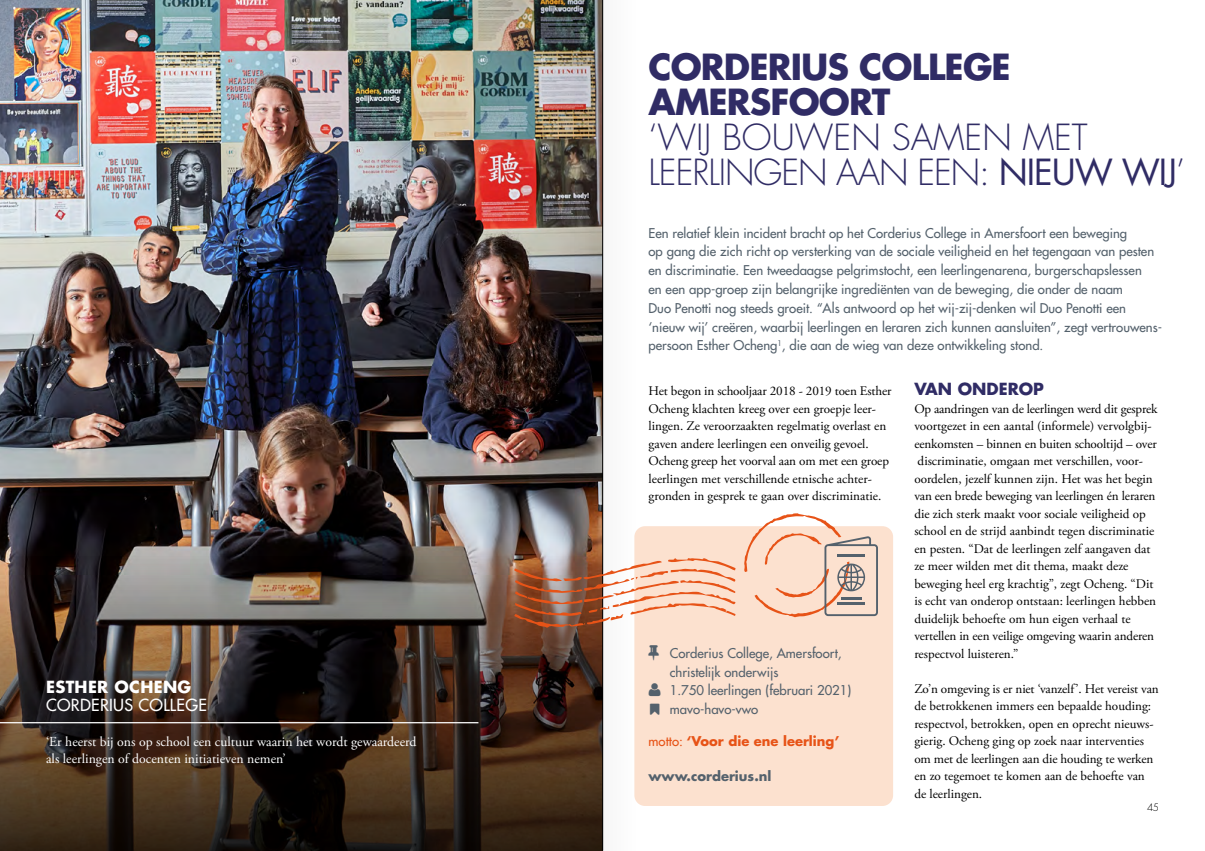
<style>
.page{position:relative;width:1205px;height:851px;background:#fff}
.page>*{position:absolute;margin:0;border:0;box-sizing:border-box;transform-origin:0 0}
.t1{font:300 35px/35px "Futura Std";letter-spacing:-.015em;color:#302c65}
.t2{font:700 35px/35px "Futura Std";letter-spacing:-.025em;color:#302c65}
.t3{font:500 16.25px "Futura Std";letter-spacing:.02em;color:#fff}
.t4{font:700 16.25px "Futura Std";letter-spacing:.02em;color:#fff}
.t5{font:700 16.25px "Futura Std";color:#302c65}
.t6{font:13.75px/17.5px "Adobe Garamond Pro";color:#fff}
.t7{font:13.12px/17.5px "Adobe Garamond Pro";color:#000}
.t8{font:500 13.12px/18.8px "Futura Std";color:#54616c}
.t9{font:700 13.12px "Futura Std";color:#e75317}
.t10{font:700 13.12px "Futura Std";color:#54616c}
.t11{font:300 10px "Futura Std";color:#000}
.s1{font-weight:400}
.s2{font-weight:500}
</style>
<div class="page">
<img style="left:0;top:0;width:567px;height:552px">
<img style="left:0;top:552px;width:567px;height:298px">
<hr style="left:0;top:722px;width:478px;height:1px;background:#fff">
<img style="left:567px;top:0;width:35px;height:850px">
<div style="left:602px;top:0;width:36px;height:850px;background:#fafafa"></div>
<hr style="left:602px;top:0;width:1px;height:850px;background:#000">
<div style="left:634px;top:526px;width:259px;height:279px;background:#fce1cf;border-radius:11px"></div>
<svg style="left:514px;top:557px;width:221px;height:70px"></svg>
<svg style="left:744px;top:513px;width:134px;height:104px"></svg>
<hr style="left:837px;top:602px;width:28px;height:2px;background:#54616c">
<hr style="left:841px;top:597px;width:20px;height:2px;background:#54616c">
<hr style="left:837px;top:554px;width:28px;height:3px;background:#54616c">
<p class="t4" style="left:46px;top:676px;width:147px">ESTHER OCHENG</p>
<p class="t3" style="left:46px;top:694px;width:162px">CORDERIUS COLLEGE</p>
<p class="t6" style="left:46px;top:732px;width:372px">‘Er heerst bij ons op school een cultuur waarin het wordt gewaardeerd als leerlingen of docenten initiatieven nemen’</p>
<h1 class="t2" style="left:648px;top:49px;width:364px">CORDERIUS COLLEGE<br>AMERSFOORT</h1>
<h1 class="t1" style="left:648px;top:121px;width:538px">‘WIJ BOUWEN SAMEN MET<br>LEERLINGEN AAN EEN: <span class="s1">NIEUW WIJ</span>’</h1>
<p class="t8" style="left:648px;top:223px;width:515px">Een relatief klein incident bracht op het Corderius College in Amersfoort een beweging<br>op gang die zich richt op versterking van de sociale veiligheid en het tegengaan van pesten en discriminatie. Een tweedaagse pelgrimstocht, een leerlingenarena, burgerschapslessen<br>en een app-groep zijn belangrijke ingrediënten van de beweging, die onder de naam<br>Duo Penotti nog steeds groeit. “Als antwoord op het wij-zij-denken wil Duo Penotti een ‘nieuw wij’ creëren, waarbij leerlingen en leraren zich kunnen aansluiten”, zegt vertrouwens&shy;persoon Esther Ocheng<sup>1</sup>, die aan de wieg van deze ontwikkeling stond.</p>
<p class="t7" style="left:648px;top:383px;width:244px">Het begon in schooljaar 2018 - 2019 toen Esther Ocheng klachten kreeg over een groepje leer&shy;lingen. Ze veroorzaakten regelmatig overlast en gaven andere leerlingen een onveilig gevoel.<br>Ocheng greep het voorval aan om met een groep leerlingen met verschillende etnische achter&shy;gronden in gesprek te gaan over discriminatie.</p>
<p class="t5" style="left:914px;top:378px;width:131px">VAN ONDEROP</p>
<p class="t7" style="left:914px;top:400px;width:244px">Op aandringen van de leerlingen werd dit gesprek voortgezet in een aantal (informele) vervolgbij&shy;eenkomsten – binnen en buiten schooltijd – over discriminatie, omgaan met verschillen, voor&shy;oordelen, jezelf kunnen zijn. Het was het begin van een brede beweging van leerlingen én leraren die zich sterk maakt voor sociale veiligheid op school en de strijd aanbindt tegen discriminatie en pesten. “Dat de leerlingen zelf aangaven dat ze meer wilden met dit thema, maakt deze beweging heel erg krachtig”, zegt Ocheng. “Dit is echt van onderop ontstaan: leerlingen hebben duidelijk behoefte om hun eigen verhaal te vertellen in een veilige omgeving waarin anderen respectvol luisteren.”</p>
<p class="t7" style="left:914px;top:680px;width:246px">Zo’n omgeving is er niet ‘vanzelf’. Het vereist van de betrokkenen immers een bepaalde houding: respectvol, betrokken, open en oprecht nieuws&shy;gierig. Ocheng ging op zoek naar interventies om met de leerlingen aan die houding te werken en zo tegemoet te komen aan de behoefte van de leerlingen.</p>
<p class="t8" style="left:670px;top:643px;width:183px">Corderius College, Amersfoort, christelijk onderwijs<br>1.750 leerlingen (februari 2021) mavo-havo-vwo</p>
<p class="t9" style="left:648px;top:731px;width:192px"><span class="s2">motto:</span> ‘Voor die ene leerling’</p>
<p class="t10" style="left:648px;top:766px;width:124px">www.corderius.nl</p>
<p class="t11" style="left:1147px;top:801px;width:13px">45</p>
</div>
